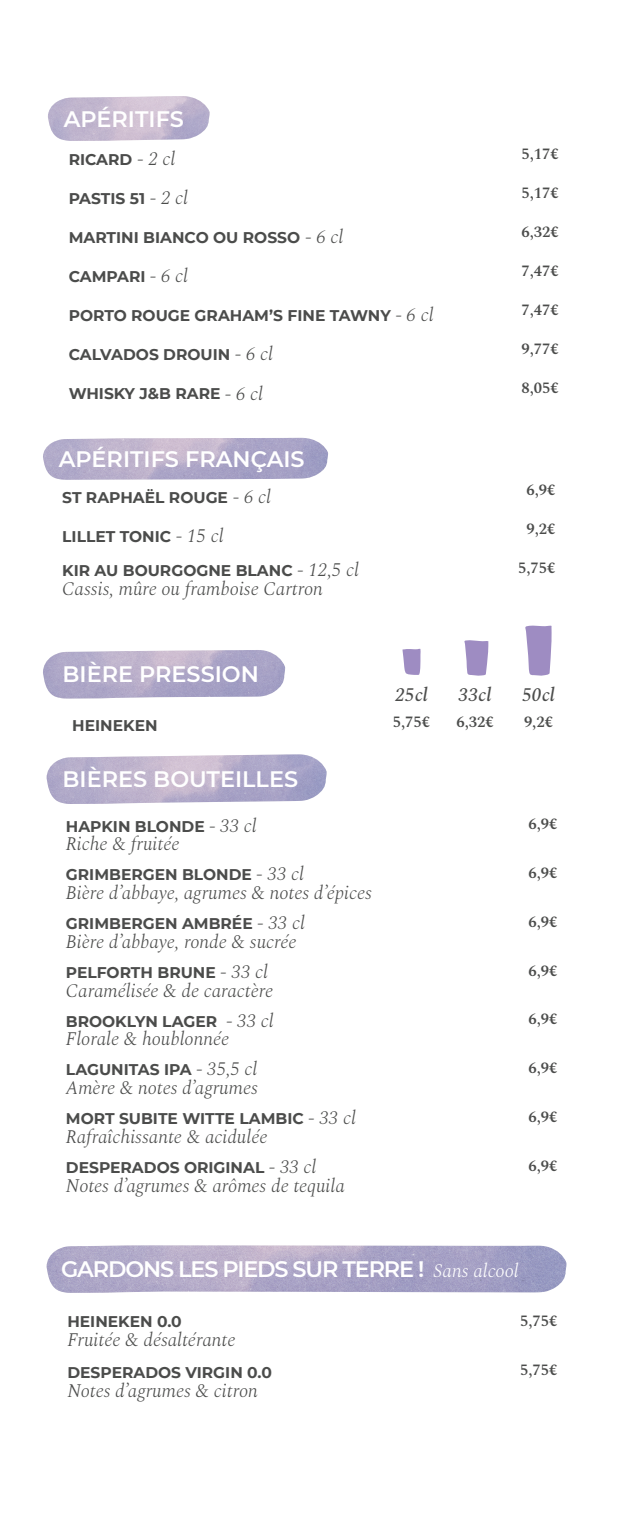
<style>
.page{position:relative;width:630px;height:1537px;background:#fff}
.page>*{position:absolute;margin:0;border:0;box-sizing:border-box;transform-origin:0 0}
.t1{font:600 22.4px "Montserrat";color:#fff}
.t2{font:600 22.4px "Montserrat";letter-spacing:-.05em;color:#fff}
.t3{font:italic 300 19px "Spectral";color:#4b4c4b}
.t4{font:italic 500 19px "Spectral";color:#4b4c4b}
.t5{font:700 15.4px "Montserrat";color:#4b4c4b}
.t6{font:600 15.4px "Spectral";color:#4b4c4b}
.s1{font-family:"Spectral";font-weight:300;font-style:italic;font-size:19px}
.s2{font-family:"Spectral";font-weight:300;font-style:italic;font-size:18.8px}
</style>
<div class="page">
<img style="left:48px;top:96px;width:162px;height:45px">
<img style="left:43px;top:438px;width:285px;height:42px">
<img style="left:43px;top:650px;width:242px;height:48px">
<img style="left:47px;top:754px;width:280px;height:50px">
<img style="left:47px;top:1245px;width:519px;height:47px">
<svg style="left:402px;top:648px;width:18px;height:27px"></svg>
<svg style="left:464px;top:640px;width:24px;height:36px"></svg>
<svg style="left:525px;top:625px;width:26px;height:51px"></svg>
<h1 class="t1" style="left:64px;top:103px;width:122px">APÉRITIFS</h1>
<p class="t5" style="left:69px;top:149px;width:108px">RICARD <span class="s1">- 2 cl</span></p>
<p class="t6" style="left:521px;top:142px;width:39px">5,17€</p>
<p class="t5" style="left:69px;top:188px;width:121px">PASTIS 51 <span class="s1">- 2 cl</span></p>
<p class="t6" style="left:521px;top:181px;width:39px">5,17€</p>
<p class="t5" style="left:69px;top:227px;width:276px">MARTINI BIANCO OU ROSSO <span class="s1">- 6 cl</span></p>
<p class="t6" style="left:521px;top:220px;width:39px">6,32€</p>
<p class="t5" style="left:69px;top:266px;width:121px">CAMPARI <span class="s1">- 6 cl</span></p>
<p class="t6" style="left:521px;top:259px;width:39px">7,47€</p>
<p class="t5" style="left:69px;top:305px;width:366px">PORTO ROUGE GRAHAM’S FINE TAWNY <span class="s1">- 6 cl</span></p>
<p class="t6" style="left:521px;top:298px;width:39px">7,47€</p>
<p class="t5" style="left:69px;top:344px;width:206px">CALVADOS DROUIN <span class="s1">- 6 cl</span></p>
<p class="t6" style="left:521px;top:337px;width:39px">9,77€</p>
<p class="t5" style="left:69px;top:383px;width:196px">WHISKY J&amp;B RARE <span class="s1">- 6 cl</span></p>
<p class="t6" style="left:521px;top:376px;width:39px">8,05€</p>
<h1 class="t1" style="left:59px;top:443px;width:247px">APÉRITIFS FRANÇAIS</h1>
<p class="t5" style="left:62px;top:486px;width:210px">ST RAPHAËL ROUGE <span class="s1">- 6 cl</span></p>
<p class="t6" style="left:526px;top:478px;width:30px">6,9€</p>
<p class="t5" style="left:62px;top:525px;width:163px">LILLET TONIC <span class="s1">- 15 cl</span></p>
<p class="t6" style="left:526px;top:517px;width:30px">9,2€</p>
<p class="t5" style="left:62px;top:560px;width:298px">KIR AU BOURGOGNE BLANC <span class="s1">- 12,5 cl</span></p>
<p class="t3" style="left:62px;top:575px;width:262px">Cassis, mûre ou framboise Cartron</p>
<p class="t6" style="left:518px;top:556px;width:39px">5,75€</p>
<h1 class="t1" style="left:62px;top:658px;width:198px">BIÈRE PRESSION</h1>
<p class="t4" style="left:395px;top:681px;width:34px">25cl</p>
<p class="t4" style="left:458px;top:681px;width:34px">33cl</p>
<p class="t4" style="left:522px;top:681px;width:34px">50cl</p>
<p class="t5" style="left:72px;top:714px;width:87px">HEINEKEN</p>
<p class="t6" style="left:392px;top:711px;width:39px">5,75€</p>
<p class="t6" style="left:456px;top:711px;width:39px">6,32€</p>
<p class="t6" style="left:523px;top:711px;width:30px">9,2€</p>
<h1 class="t1" style="left:62px;top:763px;width:237px">BIÈRES BOUTEILLES</h1>
<p class="t5" style="left:66px;top:815px;width:192px">HAPKIN BLONDE <span class="s1">- 33 cl</span></p>
<p class="t3" style="left:66px;top:830px;width:115px">Riche &amp; fruitée</p>
<p class="t6" style="left:528px;top:813px;width:30px">6,9€</p>
<p class="t5" style="left:66px;top:863px;width:239px">GRIMBERGEN BLONDE <span class="s1">- 33 cl</span></p>
<p class="t3" style="left:66px;top:879px;width:307px">Bière d’abbaye, agrumes &amp; notes d’épices</p>
<p class="t6" style="left:528px;top:861px;width:30px">6,9€</p>
<p class="t5" style="left:66px;top:912px;width:240px">GRIMBERGEN AMBRÉE <span class="s1">- 33 cl</span></p>
<p class="t3" style="left:66px;top:928px;width:232px">Bière d’abbaye, ronde &amp; sucrée</p>
<p class="t6" style="left:528px;top:910px;width:30px">6,9€</p>
<p class="t5" style="left:66px;top:961px;width:203px">PELFORTH BRUNE <span class="s1">- 33 cl</span></p>
<p class="t3" style="left:66px;top:976px;width:209px">Caramélisée &amp; de caractère</p>
<p class="t6" style="left:528px;top:959px;width:30px">6,9€</p>
<p class="t5" style="left:66px;top:1010px;width:209px">BROOKLYN LAGER <span class="s1">- 33 cl</span></p>
<p class="t3" style="left:66px;top:1025px;width:165px">Florale &amp; houblonnée</p>
<p class="t6" style="left:528px;top:1008px;width:30px">6,9€</p>
<p class="t5" style="left:66px;top:1058px;width:193px">LAGUNITAS IPA <span class="s1">-</span> <span class="s2">35,5 cl</span></p>
<p class="t3" style="left:66px;top:1074px;width:193px">Amère &amp; notes d’agrumes</p>
<p class="t6" style="left:528px;top:1056px;width:30px">6,9€</p>
<p class="t5" style="left:66px;top:1107px;width:291px">MORT SUBITE WITTE LAMBIC <span class="s1">- 33 cl</span></p>
<p class="t3" style="left:66px;top:1122px;width:203px">Rafraîchissante &amp; acidulée</p>
<p class="t6" style="left:528px;top:1105px;width:30px">6,9€</p>
<p class="t5" style="left:66px;top:1156px;width:252px">DESPERADOS ORIGINAL <span class="s1">- 33 cl</span></p>
<p class="t3" style="left:66px;top:1171px;width:280px">Notes d’agrumes &amp; arômes de tequila</p>
<p class="t6" style="left:528px;top:1154px;width:30px">6,9€</p>
<h1 class="t2" style="left:61px;top:1253px;width:459px">GARDONS LES PIEDS SUR TERRE ! <span class="s1">Sans alcool</span></h1>
<p class="t5" style="left:67px;top:1310px;width:116px">HEINEKEN 0.0</p>
<p class="t3" style="left:67px;top:1325px;width:169px">Fruitée &amp; désaltérante</p>
<p class="t5" style="left:67px;top:1361px;width:206px">DESPERADOS VIRGIN 0.0</p>
<p class="t3" style="left:67px;top:1377px;width:192px">Notes d’agrumes &amp; citron</p>
<p class="t6" style="left:520px;top:1310px;width:39px">5,75€</p>
<p class="t6" style="left:520px;top:1358px;width:39px">5,75€</p>
</div>
